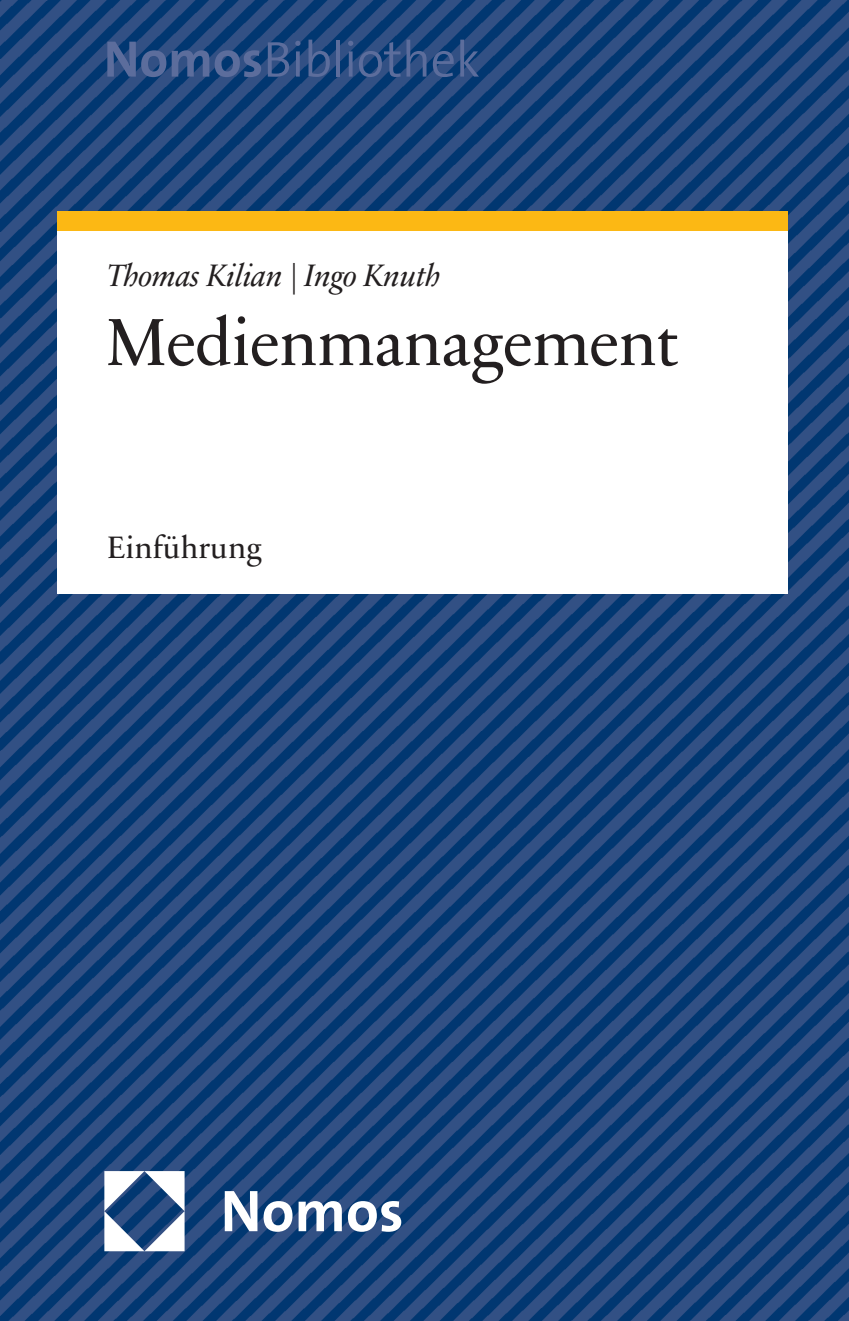
<style>
.page{position:relative;width:849px;height:1321px;background:#fff}
.page>*{position:absolute;margin:0;border:0;box-sizing:border-box;transform-origin:0 0}
.t1{font:67.5px "Sabon Next LT Pro";letter-spacing:-.015em;color:#231f20}
.t2{font:300 50.62px "The Sans C5";letter-spacing:-.01em;color:#5c6d9c}
.t3{font:italic 31.5px "Sabon Next LT Pro";letter-spacing:-.015em;color:#231f20}
.t4{font:31.5px "Sabon Next LT Pro";color:#231f20}
.s1{font-weight:700;font-size:51.75px}
.s2{font-style:normal}
</style>
<div class="page">
<img style="left:0;top:0;width:848px;height:1320px">
<div style="left:57px;top:210px;width:731px;height:383px;background:#fff"></div>
<div style="left:57px;top:210px;width:731px;height:20px;background:#fcb814"></div>
<svg style="left:225px;top:1190px;width:176px;height:41px"></svg>
<svg style="left:104px;top:1170px;width:80px;height:81px"></svg>
<h2 class="t2" style="left:104px;top:27px;width:378px"><span class="s1">Nomos</span>Bibliothek</h2>
<p class="t3" style="left:107px;top:251px;width:335px">Thomas Kilian <span class="s2">|</span> Ingo Knuth</p>
<h1 class="t1" style="left:105px;top:290px;width:574px">Medienmanagement</h1>
<p class="t4" style="left:107px;top:523px;width:156px">Einführung</p>
</div>
